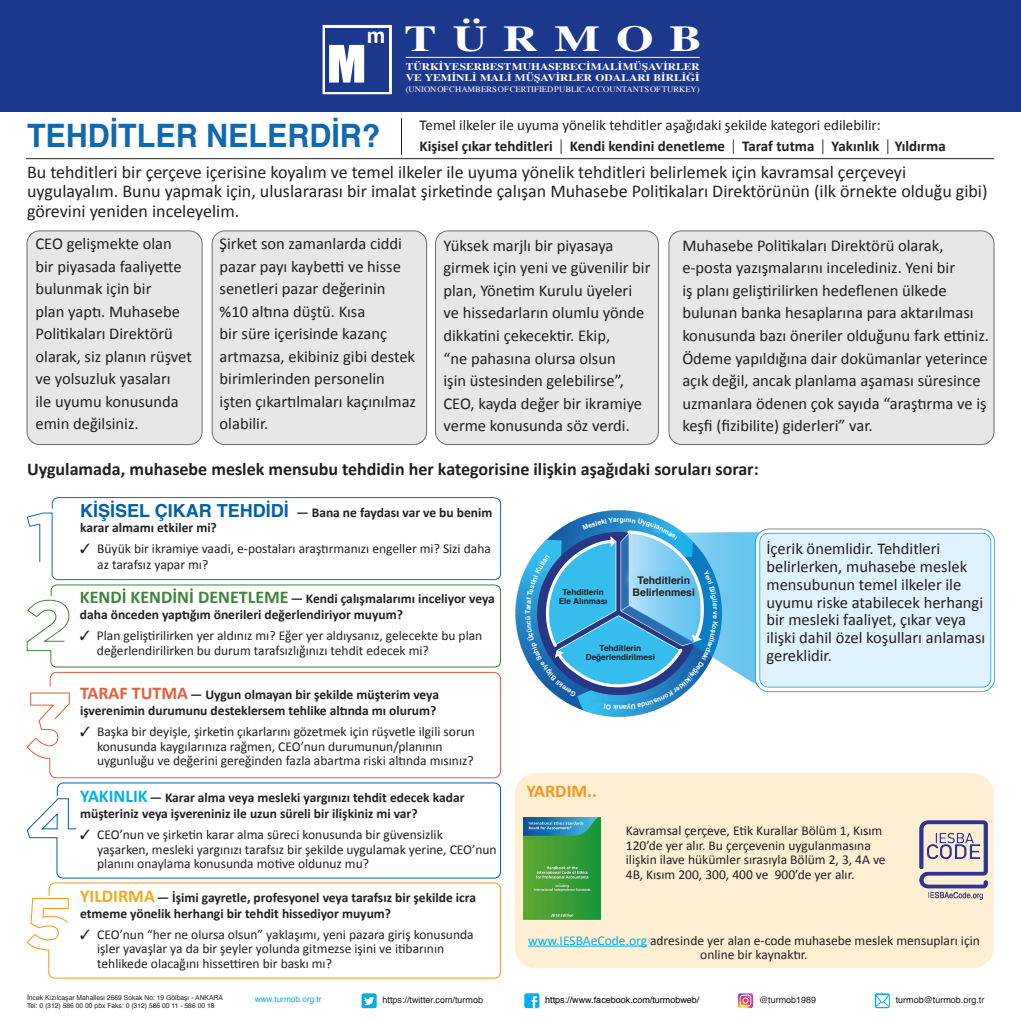
<style>
.page{position:relative;width:1021px;height:1021px;background:#fff}
.page>*{position:absolute;margin:0;border:0;box-sizing:border-box;transform-origin:0 0}
.t1{font:47.62px "Impact";color:#fff;scale:1.16 1}
.t2{font:700 36.6px "Times";letter-spacing:.33em;color:#fff;scale:1.32 1}
.Tablo_aciklama{font:700 32.25px "Helvetica";color:#1069af;scale:.94 1}
.t3{font:700 20.92px "Helvetica";color:#fff}
.IESBA_METİN{font:18px/19.4px "Calibri";color:#231f20}
.IESBA_METİN-2{font:700 18px "Calibri";color:#231f20}
.t4{font:700 18px "Calibri";color:#f19820}
.t5{font:16.5px/22.5px "Calibri";color:#231f20}
.t6{font:700 15px "Calibri";color:#231f20}
.t7{font:15px "Calibri";color:#231f20}
.IESBA_METİN-3{font:13.5px/14.5px "Calibri";color:#231f20}
.t8{font:700 13.5px/16.2px "Calibri";color:#231f20}
.t9{font:700 10.5px/11.3px "Helvetica";color:#231f20;text-align:center}
.t10{font:700 10.05px/10.6px "Times";letter-spacing:-.005em;color:#fff;scale:1.15 1}
.t11{font:9px "Helvetica";color:#231f20}
.t12{font:9px "Helvetica";color:#000}
.t13{font:8.25px "Times";color:#fff;scale:1.05 1}
.t14{font:700 8.25px/8.9px "Helvetica";color:#231f20;text-align:center}
.t15{font:8.25px "Helvetica";color:#00aeef}
.t16{font:6.75px/8.1px "Helvetica";color:#231f20}
.t17{font:700 6.75px "Helvetica";color:#fff}
.s1{font-size:16.5px}
.s2{font-family:"Helvetica";font-size:18px;color:#0060a7}
.s3{font-size:18px;color:#40833e}
.s4{font-size:18px;color:#e45d3f}
.s5{font-size:18px;color:#00aeef}
.s6{font-size:18px;color:#f0ab1e}
.s7{color:#00aeef}
</style>
<div class="page">
<div style="left:0;top:0;width:1020px;height:112px;background:#1b388c"></div>
<hr style="left:405px;top:57px;width:294px;height:1px;background:#fff">
<div style="left:319px;top:22px;width:76px;height:76px;background:#fff;border:3px solid #1b388c"></div>
<div style="left:325px;top:28px;width:64px;height:63px;background:#1b388c"></div>
<div style="left:524px;top:993px;width:15px;height:15px;background:#00aeef;border-radius:2px"></div>
<svg style="left:531px;top:996px;width:6px;height:12px"></svg>
<div style="left:361px;top:993px;width:16px;height:15px;background:#00aeef;border-radius:2px"></div>
<svg style="left:364px;top:996px;width:10px;height:9px"></svg>
<img style="left:738px;top:993px;width:15px;height:15px">
<svg style="left:874px;top:993px;width:15px;height:15px"></svg>
<svg style="left:874px;top:994px;width:16px;height:13px"></svg>
<div style="left:514px;top:773px;width:479px;height:195px;background:#feefd2;border-radius:21px"></div>
<img style="left:523px;top:817px;width:78px;height:102px">
<img style="left:919px;top:820px;width:68px;height:79px">
<hr style="left:528px;top:945px;width:119px;height:1px;background:#00aeef">
<hr style="left:26px;top:158px;width:967px;height:1px;background:#231f20">
<hr style="left:401px;top:118px;width:1px;height:37px;background:#231f20">
<div style="left:27px;top:231px;width:175px;height:213px;background:#e6e7e9;border-radius:13px"></div>
<div style="left:27px;top:230px;width:175px;height:215px;border:1px solid #6c6d70;border-radius:13px"></div>
<div style="left:212px;top:231px;width:214px;height:213px;background:#e6e7e9;border-radius:13px"></div>
<div style="left:212px;top:230px;width:215px;height:215px;border:1px solid #6c6d70;border-radius:13px"></div>
<div style="left:435px;top:231px;width:223px;height:213px;background:#e6e7e9;border-radius:13px"></div>
<div style="left:435px;top:230px;width:223px;height:215px;border:1px solid #6c6d70;border-radius:13px"></div>
<div style="left:669px;top:231px;width:324px;height:213px;background:#e6e7e9;border-radius:13px"></div>
<div style="left:668px;top:230px;width:326px;height:215px;border:1px solid #6c6d70;border-radius:13px"></div>
<svg style="left:26px;top:672px;width:475px;height:106px"></svg>
<svg style="left:26px;top:882px;width:475px;height:97px"></svg>
<svg style="left:26px;top:782px;width:475px;height:97px"></svg>
<svg style="left:41px;top:813px;width:17px;height:16px"></svg>
<img style="left:516px;top:510px;width:478px;height:206px">
<svg style="left:26px;top:497px;width:475px;height:171px"></svg>
<svg style="left:582px;top:517px;width:95px;height:22px;background:#4194cb"></svg>
<svg style="left:703px;top:570px;width:14px;height:39px"></svg>
<svg style="left:604px;top:615px;width:114px;height:94px;background:#52a5d5"></svg>
<svg style="left:525px;top:555px;width:51px;height:142px;background:#4897cc"></svg>
<p class="t3" style="left:367px;top:19px;width:20px">m</p>
<h1 class="t1" style="left:327px;top:27px;width:36px">M</h1>
<h2 class="t2" style="left:404px;top:14px;width:226px">TÜRMOB</h2>
<p class="t10" style="left:406px;top:62px;width:257px">TÜRKİYE SERBEST MUHASEBECİ MALİ MÜŞAVİRLER<br>VE YEMİNLİ MALİ MÜŞAVİRLER ODALARI BİRLİĞİ</p>
<p class="t13" style="left:406px;top:81px;width:281px">(UNION OF CHAMBERS OF CERTIFIED PUBLIC ACCOUNTANTS OF TURKEY)</p>
<p class="Tablo_aciklama" style="left:27px;top:110px;width:377px">TEHDİTLER NELERDİR?</p>
<p class="t7" style="left:419px;top:115px;width:463px">Temel ilkeler ile uyuma yönelik tehditler aşağıdaki şekilde kategori edilebilir:</p>
<p class="t6" style="left:419px;top:136px;width:528px">Kişisel çıkar tehditleri <span class="s1">|</span> Kendi kendini denetleme <span class="s1">|</span> Taraf tutma <span class="s1">|</span> Yakınlık <span class="s1">|</span> Yıldırma</p>
<p class="IESBA_METİN" style="left:27px;top:162px;width:962px">Bu tehditleri bir çerçeve içerisine koyalım ve temel ilkeler ile uyuma yönelik tehditleri belirlemek için kavramsal çerçeveyi uygulayalım. Bunu yapmak için, uluslararası bir imalat şirketinde çalışan Muhasebe Politikaları Direktörünün (ilk örnekte olduğu gibi) görevini yeniden inceleyelim.</p>
<p class="t5" style="left:36px;top:232px;width:158px">CEO gelişmekte olan bir piyasada faaliyette bulunmak için bir<br>plan yaptı. Muhasebe<br>Politikaları Direktörü olarak, siz planın rüşvet ve yolsuzluk yasaları<br>ile uyumu konusunda emin değilsiniz.</p>
<p class="t5" style="left:220px;top:232px;width:198px">Şirket son zamanlarda ciddi pazar payı kaybetti ve hisse senetleri pazar değerinin %10 altına düştü. Kısa<br>bir süre içerisinde kazanç artmazsa, ekibiniz gibi destek birimlerinden personelin işten çıkartılmaları kaçınılmaz olabilir.</p>
<p class="t5" style="left:443px;top:234px;width:208px">Yüksek marjlı bir piyasaya girmek için yeni ve güvenilir bir plan, Yönetim Kurulu üyeleri ve hissedarların olumlu yönde dikkatini çekecektir. Ekip,<br>“ne pahasına olursa olsun<br>işin üstesinden gelebilirse”,<br>CEO, kayda değer bir ikramiye verme konusunda söz verdi.</p>
<p class="t5" style="left:682px;top:234px;width:308px">Muhasebe Politikaları Direktörü olarak, e-posta yazışmalarını incelediniz. Yeni bir<br>iş planı geliştirilirken hedeflenen ülkede bulunan banka hesaplarına para aktarılması konusunda bazı öneriler olduğunu fark ettiniz.<br>Ödeme yapıldığına dair dokümanlar yeterince açık değil, ancak planlama aşaması süresince uzmanlara ödenen çok sayıda “araştırma ve iş keşfi (fizibilite) giderleri” var.</p>
<p class="IESBA_METİN-2" style="left:27px;top:457px;width:733px">Uygulamada, muhasebe meslek mensubu tehdidin her kategorisine ilişkin aşağıdaki soruları sorar:</p>
<p class="t8" style="left:80px;top:505px;width:414px;line-height:14.5px"><span class="s2">KİŞİSEL ÇIKAR TEHDİDİ</span> — Bana ne faydası var ve bu benim karar almamı etkiler mi?</p>
<p class="IESBA_METİN-3" style="left:97px;top:540px;width:395px;line-height:16.2px;text-indent:-17px">✓ Büyük bir ikramiye vaadi, e-postaları araştırmanızı engeller mi? Sizi daha az tarafsız yapar mı?</p>
<p class="t8" style="left:80px;top:590px;width:416px"><span class="s3">KENDİ KENDİNİ DENETLEME</span>— Kendi çalışmalarımı inceliyor veya daha önceden yaptığım önerileri değerlendiriyor muyum?</p>
<p class="IESBA_METİN-3" style="left:97px;top:628px;width:387px;text-indent:-17px">✓ Plan geliştirilirken yer aldınız mı? Eğer yer aldıysanız, gelecekte bu plan değerlendirilirken bu durum tarafsızlığınızı tehdit edecek mi?</p>
<p class="t8" style="left:80px;top:686px;width:360px"><span class="s4">TARAF TUTMA</span>— Uygun olmayan bir şekilde müşterim veya işverenimin durumunu desteklersem tehlike altında mı olurum?</p>
<p class="IESBA_METİN-3" style="left:97px;top:724px;width:379px;text-indent:-17px">✓ Başka bir deyişle, şirketin çıkarlarını gözetmek için rüşvetle ilgili sorun konusunda kaygılarınıza rağmen, CEO’nun durumunun/planının uygunluğu ve değerini gereğinden fazla abartma riski altında mısınız?</p>
<p class="t8" style="left:80px;top:789px;width:386px"><span class="s5">YAKINLIK</span>— Karar alma veya mesleki yargınızı tehdit edecek kadar müşteriniz veya işvereniniz ile uzun süreli bir ilişkiniz mi var?</p>
<p class="IESBA_METİN-3" style="left:97px;top:827px;width:401px;text-indent:-17px">✓ CEO’nun ve şirketin karar alma süreci konusunda bir güvensizlik yaşarken, mesleki yargınızı tarafsız bir şekilde uygulamak yerine, CEO’nun planını onaylama konusunda motive oldunuz mu?</p>
<p class="t8" style="left:80px;top:888px;width:397px"><span class="s6">YILDIRMA</span>— İşimi gayretle, profesyonel veya tarafsız bir şekilde icra etmeme yönelik herhangi bir tehdit hissediyor muyum?</p>
<p class="IESBA_METİN-3" style="left:97px;top:926px;width:378px;text-indent:-17px">✓ CEO’nun “her ne olursa olsun” yaklaşımı, yeni pazara giriş konusunda işler yavaşlar ya da bir şeyler yolunda gitmezse işini ve itibarının tehlikede olacağını hissettiren bir baskı mı?</p>
<p class="t17" style="left:619px;top:514px;width:6px">g</p>
<p class="t14" style="left:562px;top:587px;width:43px">Tehditlerin</p>
<p class="t14" style="left:558px;top:596px;width:50px">Ele Alınması</p>
<p class="t9" style="left:632px;top:575px;width:64px">Tehditlerin<br>Belirlenmesi</p>
<p class="t14" style="left:585px;top:643px;width:71px">Tehditlerin<br>Değerlendirilmesi</p>
<p class="t17" style="left:623px;top:713px;width:6px;rotate:-180deg">n</p>
<p class="t17" style="left:721px;top:611px;width:5px;rotate:90deg">v</p>
<p class="t4" style="left:526px;top:779px;width:72px">YARDIM..</p>
<p class="t5" style="left:766px;top:540px;width:220px;line-height:17.8px">İçerik önemlidir. Tehditleri belirlerken, muhasebe meslek mensubunun temel ilkeler ile uyumu riske atabilecek herhangi bir mesleki faaliyet, çıkar veya ilişki dahil özel koşulları anlaması gereklidir.</p>
<p class="IESBA_METİN-3" style="left:626px;top:823px;width:261px">Kavramsal çerçeve, Etik Kurallar Bölüm 1, Kısım 120’de yer alır. Bu çerçevenin uygulanmasına ilişkin ilave hükümler sırasıyla Bölüm 2, 3, 4A ve 4B, Kısım 200, 300, 400 ve 900’de yer alır.</p>
<p class="IESBA_METİN-3" style="left:528px;top:932px;width:453px;text-align:center"><span class="s7">www.IESBAeCode.org</span> adresinde yer alan e-code muhasebe meslek mensupları için online bir kaynaktır.</p>
<p class="t16" style="left:27px;top:993px;width:197px">İncek Kızılcaşar Mahallesi 2669 Sokak No: 19 Gölbaşı - ANKARA<br>Tel: 0 (312) 586 00 00 pbx Faks: 0 (312) 586 00 11 - 586 00 18</p>
<p class="t15" style="left:255px;top:992px;width:68px">www.turmob.org.tr</p>
<p class="t11" style="left:382px;top:993px;width:102px">https://twitter.com/turmob</p>
<p class="t12" style="left:545px;top:993px;width:156px">https://www.facebook.com/turmobweb/</p>
<p class="t11" style="left:759px;top:993px;width:59px">@turmob1989</p>
<p class="t11" style="left:895px;top:993px;width:90px">turmob@turmob.org.tr</p>
</div>
